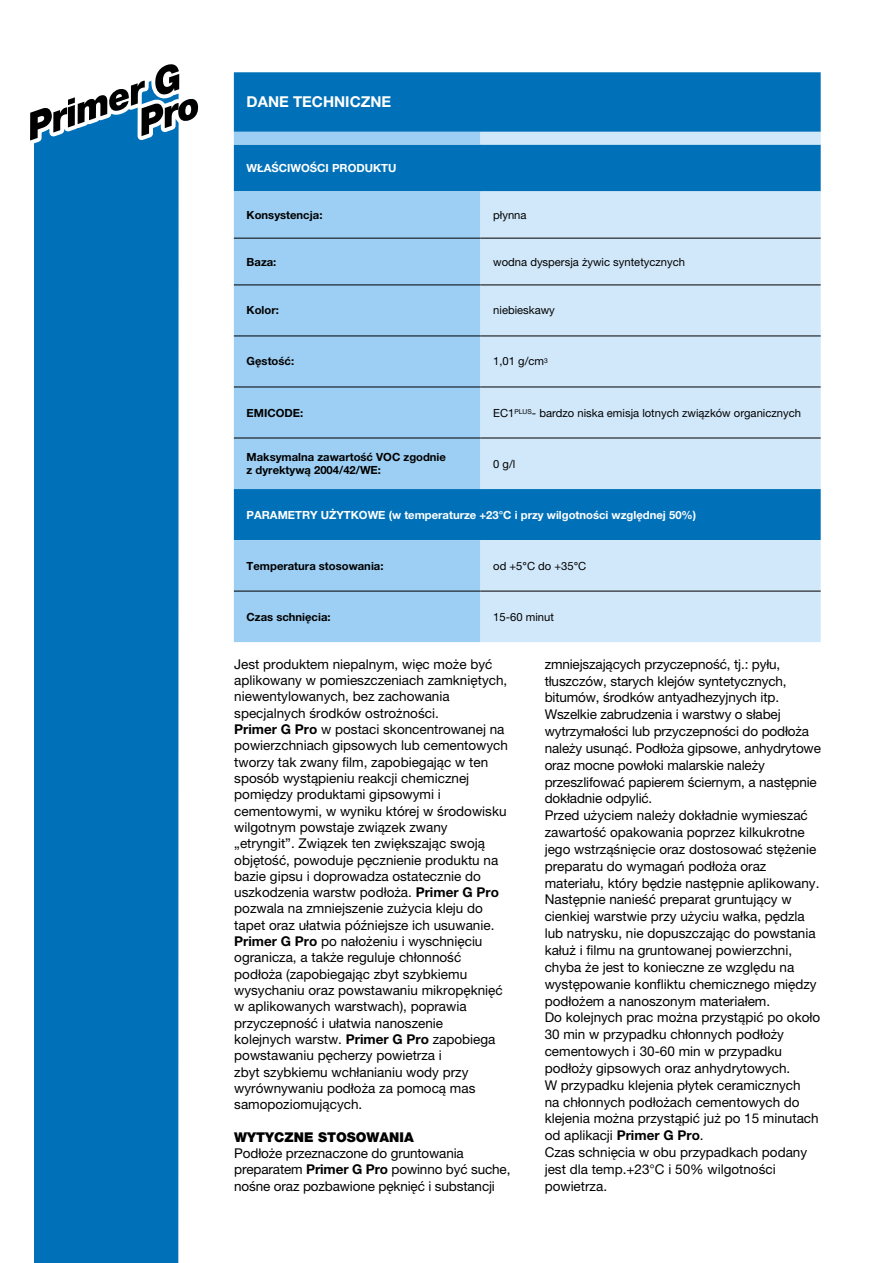
<style>
.page{position:relative;width:893px;height:1263px;background:#fff}
.page>*{position:absolute;margin:0;border:0;box-sizing:border-box;transform-origin:0 0}
.t1{font:700 15px "Helvetica Neue LTW1 G";color:#fff}
.t2{font:13.5px/16.8px "Helvetica Neue LTW1 G";color:#000}
.t3{font:900 13.5px "Helvetica Neue LTW1 G";color:#000}
.t4{font:11.25px "Helvetica Neue LTW1 G";color:#000}
.t5{font:700 11.25px/13.5px "Helvetica Neue LTW1 G";color:#000}
.t6{font:700 11.25px "Helvetica Neue LTW1 G";color:#fff}
.s1{font-weight:700}
</style>
<div class="page">
<div style="left:34px;top:146px;width:145px;height:1117px;background:#0071b8"></div>
<div style="left:234px;top:72px;width:587px;height:60px;background:#0071b8"></div>
<svg style="left:234px;top:132px;width:246px;height:510px;fill:#9ccff3"></svg>
<svg style="left:480px;top:132px;width:341px;height:510px;fill:#d1e8fa"></svg>
<hr style="left:480px;top:238px;width:341px;height:1px;background:#000">
<hr style="left:480px;top:285px;width:341px;height:1px;background:#000">
<hr style="left:480px;top:336px;width:341px;height:1px;background:#000">
<hr style="left:480px;top:387px;width:341px;height:1px;background:#000">
<hr style="left:234px;top:438px;width:246px;height:1px;background:#000">
<hr style="left:480px;top:438px;width:341px;height:1px;background:#000">
<hr style="left:234px;top:238px;width:246px;height:1px;background:#000">
<hr style="left:234px;top:285px;width:246px;height:1px;background:#000">
<hr style="left:234px;top:336px;width:246px;height:1px;background:#000">
<hr style="left:234px;top:387px;width:246px;height:1px;background:#000">
<hr style="left:234px;top:591px;width:246px;height:1px;background:#000">
<hr style="left:480px;top:591px;width:341px;height:1px;background:#000">
<svg style="left:30px;top:64px;width:169px;height:82px"></svg>
<p class="t1" style="left:247px;top:93px;width:146px">DANE TECHNICZNE</p>
<p class="t6" style="left:247px;top:161px;width:151px">WŁAŚCIWOŚCI PRODUKTU</p>
<p class="t5" style="left:247px;top:208px;width:77px">Konsystencja:</p>
<p class="t4" style="left:493px;top:208px;width:35px">płynna</p>
<p class="t5" style="left:247px;top:255px;width:31px">Baza:</p>
<p class="t4" style="left:493px;top:255px;width:193px">wodna dyspersja żywic syntetycznych</p>
<p class="t5" style="left:247px;top:304px;width:34px">Kolor:</p>
<p class="t4" style="left:493px;top:303px;width:63px">niebieskawy</p>
<p class="t5" style="left:247px;top:355px;width:49px">Gęstość:</p>
<p class="t4" style="left:493px;top:354px;width:56px">1,01 g/cm<sup>3</sup></p>
<p class="t5" style="left:247px;top:406px;width:58px">EMICODE:</p>
<p class="t4" style="left:493px;top:406px;width:309px">EC1<sup>PLUS</sup>- bardzo niska emisja lotnych związków organicznych</p>
<p class="t5" style="left:247px;top:450px;width:201px">Maksymalna zawartość VOC zgodnie z dyrektywą 2004/42/WE:</p>
<p class="t4" style="left:493px;top:457px;width:24px">0 g/l</p>
<p class="t6" style="left:247px;top:508px;width:451px">PARAMETRY UŻYTKOWE (w temperaturze +23°C i przy wilgotności względnej 50%)</p>
<p class="t5" style="left:247px;top:559px;width:138px">Temperatura stosowania:</p>
<p class="t4" style="left:493px;top:559px;width:95px">od +5<span class="s1">°</span>C do +35<span class="s1">°</span>C</p>
<p class="t5" style="left:247px;top:610px;width:85px">Czas schnięcia:</p>
<p class="t4" style="left:493px;top:610px;width:62px">15-60 minut</p>
<p class="t2" style="left:234px;top:656px;width:275px;line-height:16.4px">Jest produktem niepalnym, więc może być aplikowany w pomieszczeniach zamkniętych, niewentylowanych, bez zachowania specjalnych środków ostrożności.<br><span class="s1">Primer G Pro</span> w postaci skoncentrowanej na powierzchniach gipsowych lub cementowych tworzy tak zwany film, zapobiegając w ten sposób wystąpieniu reakcji chemicznej pomiędzy produktami gipsowymi i cementowymi, w wyniku której w środowisku wilgotnym powstaje związek zwany „etryngit”. Związek ten zwiększając swoją objętość, powoduje pęcznienie produktu na bazie gipsu i doprowadza ostatecznie do uszkodzenia warstw podłoża. <span class="s1">Primer G Pro </span>pozwala na zmniejszenie zużycia kleju do tapet oraz ułatwia późniejsze ich usuwanie.<br><span class="s1">Primer G Pro</span> po nałożeniu i wyschnięciu ogranicza, a także reguluje chłonność podłoża (zapobiegając zbyt szybkiemu wysychaniu oraz powstawaniu mikropęknięć w aplikowanych warstwach), poprawia przyczepność i ułatwia nanoszenie<br>kolejnych warstw. <span class="s1">Primer G Pro</span> zapobiega powstawaniu pęcherzy powietrza i<br>zbyt szybkiemu wchłanianiu wody przy wyrównywaniu podłoża za pomocą mas samopoziomujących.</p>
<p class="t3" style="left:234px;top:1129px;width:181px">WYTYCZNE STOSOWANIA</p>
<p class="t2" style="left:234px;top:1145px;width:278px;line-height:16.4px">Podłoże przeznaczone do gruntowania preparatem <span class="s1">Primer G Pro</span> powinno być suche, nośne oraz pozbawione pęknięć i substancji</p>
<p class="t2" style="left:545px;top:655px;width:278px">zmniejszających przyczepność, tj.: pyłu, tłuszczów, starych klejów syntetycznych, bitumów, środków antyadhezyjnych itp.<br>Wszelkie zabrudzenia i warstwy o słabej wytrzymałości lub przyczepności do podłoża należy usunąć. Podłoża gipsowe, anhydrytowe oraz mocne powłoki malarskie należy przeszlifować papierem ściernym, a następnie dokładnie odpylić.<br>Przed użyciem należy dokładnie wymieszać zawartość opakowania poprzez kilkukrotne jego wstrząśnięcie oraz dostosować stężenie preparatu do wymagań podłoża oraz materiału, który będzie następnie aplikowany.<br>Następnie nanieść preparat gruntujący w cienkiej warstwie przy użyciu wałka, pędzla lub natrysku, nie dopuszczając do powstania kałuż i filmu na gruntowanej powierzchni, chyba że jest to konieczne ze względu na występowanie konfliktu chemicznego między podłożem a nanoszonym materiałem.<br>Do kolejnych prac można przystąpić po około 30 min w przypadku chłonnych podłoży cementowych i 30-60 min w przypadku podłoży gipsowych oraz anhydrytowych.<br>W przypadku klejenia płytek ceramicznych<br>na chłonnych podłożach cementowych do klejenia można przystąpić już po 15 minutach od aplikacji <span class="s1">Primer G Pro</span>.<br>Czas schnięcia w obu przypadkach podany jest dla temp.+23°C i 50% wilgotności powietrza.</p>
</div>
